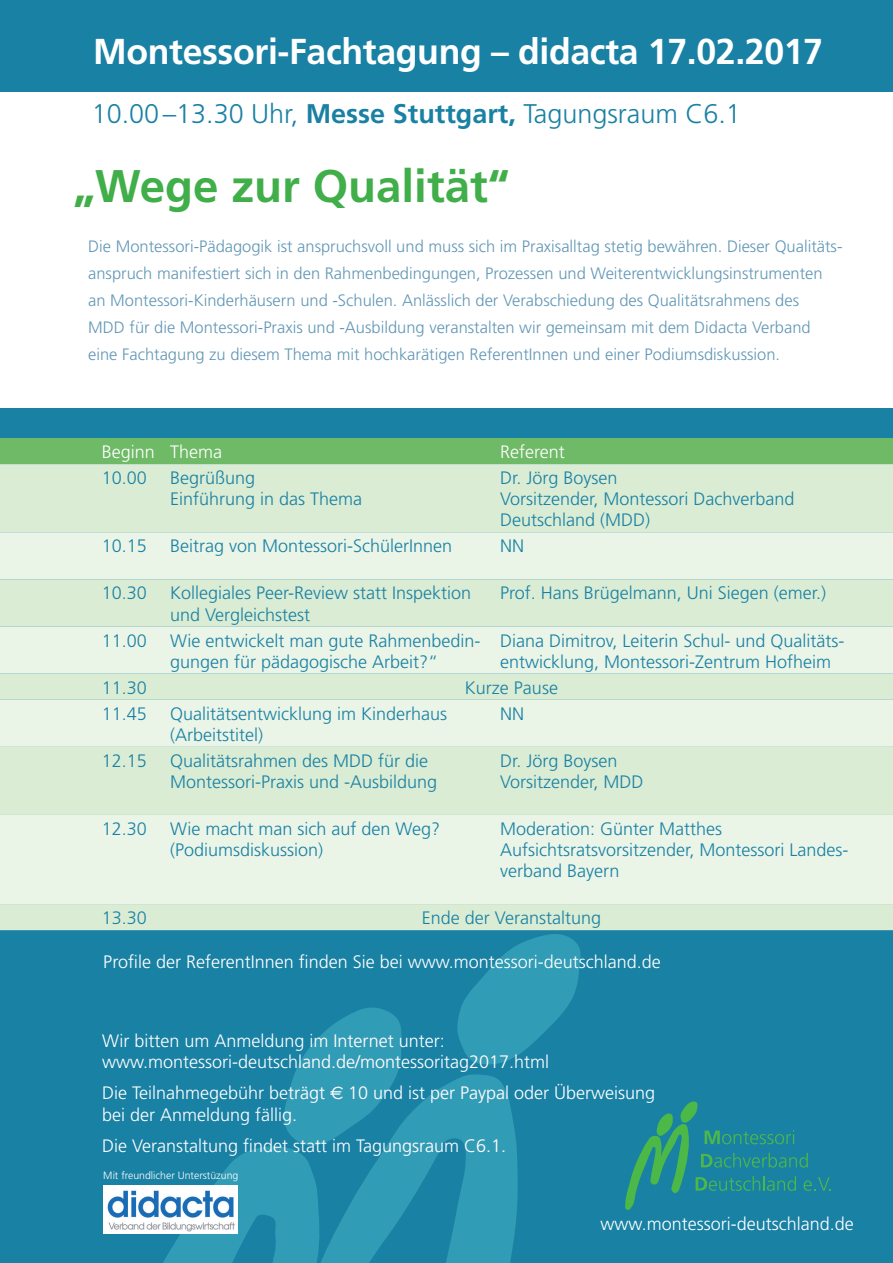
<style>
.page{position:relative;width:893px;height:1263px;background:#fff}
.page>*{position:absolute;margin:0;border:0;box-sizing:border-box;transform-origin:0 0}
.t1{font:700 45.75px "Frutiger";color:#40ae49}
.t2{font:700 36px "Frutiger";letter-spacing:-.01em;color:#fff}
.t3{font:300 27px "Frutiger";color:#1981a4}
.t4{font:300 18px/21px "Frutiger";color:#1981a4}
.t5{font:300 18px/21px "Frutiger";color:#fff}
.t6{font:300 16.5px/27px "Frutiger";color:#6297b5}
.t7{font:300 10.5px "Frutiger";color:#fff}
.s1{font-weight:700}
.s2{font-family:"Euro Sans";font-weight:400}
</style>
<div class="page">
<div style="left:0;top:0;width:893px;height:91px;background:#1981a4"></div>
<div style="left:0;top:408px;width:893px;height:855px;background:#1981a4"></div>
<div style="left:0;top:438px;width:893px;height:26px;background:#6eba66"></div>
<div style="left:0;top:464px;width:893px;height:466px;background:#daecd4"></div>
<svg style="left:0;top:532px;width:893px;height:372px;background:#e3f0df"></svg>
<svg style="left:163px;top:1074px;width:355px;height:189px;fill:#309cb6"></svg>
<svg style="left:282px;top:1007px;width:123px;height:147px"></svg>
<svg style="left:457px;top:934px;width:124px;height:131px"></svg>
<svg style="left:625px;top:1101px;width:206px;height:109px"></svg>
<div style="left:103px;top:1185px;width:135px;height:49px;background:#fff"></div>
<img style="left:107px;top:1190px;width:128px;height:41px">
<h2 class="t2" style="left:93px;top:30px;width:732px">Montessori-Fachtagung – didacta 17.02.2017</h2>
<h3 class="t3" style="left:92px;top:98px;width:651px">10.00–13.30 Uhr, <span class="s1">Messe Stuttgart,</span> Tagungsraum C6.1</h3>
<h1 class="t1" style="left:73px;top:159px;width:438px">„Wege zur Qualität“</h1>
<p class="t6" style="left:88px;top:233px;width:756px">Die Montessori-Pädagogik ist anspruchsvoll und muss sich im Praxisalltag stetig bewähren. Dieser Qualitäts&shy;anspruch manifestiert sich in den Rahmenbedingungen, Prozessen und Weiterentwicklungsinstrumenten an Montessori-Kinderhäusern und -Schulen. Anlässlich der Verabschiedung des Qualitätsrahmens des<br>MDD für die Montessori-Praxis und -Ausbildung veranstalten wir gemeinsam mit dem Didacta Verband eine Fachtagung zu diesem Thema mit hochkarätigen ReferentInnen und einer Podiumsdiskussion.</p>
<p class="t5" style="left:102px;top:441px;width:122px">Beginn Thema</p>
<p class="t5" style="left:500px;top:441px;width:66px">Referent</p>
<p class="t4" style="left:102px;top:467px;width:47px">10.00</p>
<p class="t4" style="left:170px;top:467px;width:194px">Begrüßung<br>Einführung in das Thema</p>
<p class="t4" style="left:500px;top:467px;width:296px">Dr. Jörg Boysen<br>Vorsitzender, Montessori Dachverband<br>Deutschland (MDD)</p>
<p class="t4" style="left:102px;top:536px;width:47px">10.15</p>
<p class="t4" style="left:170px;top:536px;width:284px">Beitrag von Montessori-SchülerInnen</p>
<p class="t4" style="left:500px;top:536px;width:26px">NN</p>
<p class="t4" style="left:102px;top:583px;width:47px">10.30</p>
<p class="t4" style="left:170px;top:583px;width:303px">Kollegiales Peer-Review statt Inspektion und Vergleichstest</p>
<p class="t4" style="left:500px;top:583px;width:328px">Prof. Hans Brügelmann, Uni Siegen (emer.)</p>
<p class="t4" style="left:102px;top:630px;width:47px">11.00</p>
<p class="t4" style="left:170px;top:630px;width:312px">Wie entwickelt man gute Rahmenbedin&shy;gungen für pädagogische Arbeit?“</p>
<p class="t4" style="left:500px;top:630px;width:346px">Diana Dimitrov, Leiterin Schul- und Qualitäts&shy;entwicklung, Montessori-Zentrum Hofheim</p>
<p class="t4" style="left:102px;top:677px;width:47px">11.30</p>
<p class="t4" style="left:465px;top:677px;width:95px">Kurze Pause</p>
<p class="t4" style="left:102px;top:703px;width:47px">11.45</p>
<p class="t4" style="left:170px;top:703px;width:279px">Qualitätsentwicklung im Kinderhaus (Arbeitstitel)</p>
<p class="t4" style="left:500px;top:703px;width:26px">NN</p>
<p class="t4" style="left:102px;top:750px;width:47px">12.15</p>
<p class="t4" style="left:170px;top:750px;width:269px">Qualitätsrahmen des MDD für die<br>Montessori-Praxis und -Ausbildung</p>
<p class="t4" style="left:500px;top:750px;width:145px">Dr. Jörg Boysen<br>Vorsitzender, MDD</p>
<p class="t4" style="left:102px;top:818px;width:47px">12.30</p>
<p class="t4" style="left:170px;top:818px;width:272px">Wie macht man sich auf den Weg? (Podiumsdiskussion)</p>
<p class="t4" style="left:500px;top:818px;width:350px">Moderation: Günter Matthes<br>Aufsichtsratsvorsitzender, Montessori Landes&shy;verband Bayern</p>
<p class="t4" style="left:102px;top:907px;width:47px">13.30</p>
<p class="t4" style="left:422px;top:907px;width:181px">Ende der Veranstaltung</p>
<p class="t5" style="left:103px;top:951px;width:559px">Profile der ReferentInnen finden Sie bei www.montessori-deutschland.de</p>
<p class="t5" style="left:102px;top:1030px;width:449px">Wir bitten um Anmeldung im Internet unter: www.montessori-deutschland.de/montessoritag2017.html</p>
<p class="t5" style="left:102px;top:1083px;width:555px">Die Teilnahmegebühr beträgt <span class="s2">€</span> 10 und ist per Paypal oder Überweisung bei der Anmeldung fällig.</p>
<p class="t5" style="left:102px;top:1135px;width:406px">Die Veranstaltung findet statt im Tagungsraum C6.1.</p>
<p class="t7" style="left:103px;top:1170px;width:137px">Mit freundlicher Unterstüzung</p>
<p class="t5" style="left:601px;top:1213px;width:255px">www.montessori-deutschland.de</p>
</div>
